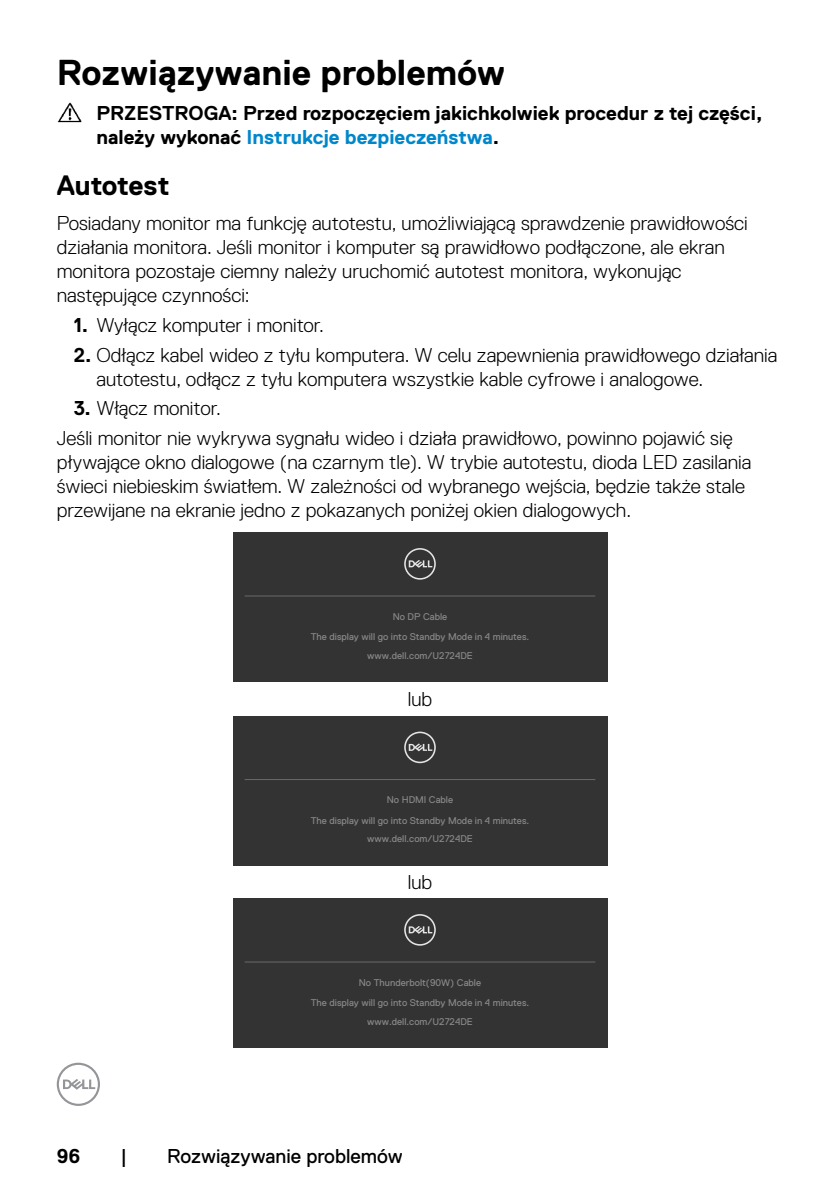
<style>
.page{position:relative;width:840px;height:1191px;background:#fff}
.page>*{position:absolute;margin:0;border:0;box-sizing:border-box;transform-origin:0 0}
.t1{font:700 36px "Dell Replica";color:#000}
.t2{font:700 28px "Dell Replica";letter-spacing:-.01em;color:#000}
.t3{font:300 20px/24px "Dell Replica";color:#000}
.t4{font:700 20px/24px "Dell Replica";color:#000}
.t5{font:20px "Dell Replica";color:#000}
.t6{font:9.8px/20.2px "Dell Replica";color:#888;text-align:center}
.s1{color:#0087cb}
.s2{font-weight:700}
</style>
<div class="page">
<svg style="left:57px;top:1062px;width:43px;height:44px"></svg>
<img style="left:57px;top:102px;width:25px;height:21px">
<div style="left:233px;top:532px;width:373px;height:150px;background:#333"></div>
<hr style="left:244px;top:595px;width:351px;height:1px;background:#666">
<svg style="left:404px;top:548px;width:31px;height:31px"></svg>
<div style="left:233px;top:716px;width:373px;height:149px;background:#333"></div>
<hr style="left:244px;top:779px;width:351px;height:1px;background:#666">
<svg style="left:404px;top:731px;width:31px;height:32px"></svg>
<div style="left:233px;top:898px;width:373px;height:150px;background:#333"></div>
<hr style="left:244px;top:961px;width:351px;height:1px;background:#666">
<svg style="left:404px;top:914px;width:31px;height:31px"></svg>
<h1 class="t1" style="left:57px;top:52px;width:450px">Rozwiązywanie problemów</h1>
<p class="t4" style="left:96px;top:101px;width:667px">PRZESTROGA: Przed rozpoczęciem jakichkolwiek procedur z tej części, należy wykonać <span class="s1">Instrukcje bezpieczeństwa</span>.</p>
<h2 class="t2" style="left:57px;top:170px;width:114px">Autotest</h2>
<p class="t3" style="left:57px;top:211px;width:692px">Posiadany monitor ma funkcję autotestu, umożliwiającą sprawdzenie prawidłowości działania monitora. Jeśli monitor i komputer są prawidłowo podłączone, ale ekran monitora pozostaje ciemny należy uruchomić autotest monitora, wykonując następujące czynności:</p>
<p class="t3" style="left:74px;top:313px;width:251px"><span class="s2">1.</span> Wyłącz komputer i monitor.</p>
<p class="t3" style="left:96px;top:343px;width:682px;text-indent:-23px"><span class="s2">2.</span> Odłącz kabel wideo z tyłu komputera. W celu zapewnienia prawidłowego działania autotestu, odłącz z tyłu komputera wszystkie kable cyfrowe i analogowe.</p>
<p class="t3" style="left:57px;top:393px;width:677px;line-height:29.6px;text-indent:17px"><span class="s2">3.</span> Włącz monitor.<br>Jeśli monitor nie wykrywa sygnału wideo i działa prawidłowo, powinno pojawić się</p>
<p class="t3" style="left:57px;top:450px;width:695px">pływające okno dialogowe (na czarnym tle). W trybie autotestu, dioda LED zasilania świeci niebieskim światłem. W zależności od wybranego wejścia, będzie także stale przewijane na ekranie jedno z pokazanych poniżej okien dialogowych.</p>
<p class="t6" style="left:310px;top:606px;width:220px">No DP Cable<br>The display will go into Standby Mode in 4 minutes.</p>
<p class="t6" style="left:367px;top:645px;width:107px">www.dell.com/U2724DE</p>
<p class="t3" style="left:407px;top:687px;width:26px">lub</p>
<p class="t6" style="left:310px;top:790px;width:220px">No HDMI Cable<br>The display will go into Standby Mode in 4 minutes.</p>
<p class="t6" style="left:367px;top:828px;width:107px">www.dell.com/U2724DE</p>
<p class="t3" style="left:407px;top:869px;width:26px">lub</p>
<p class="t6" style="left:310px;top:972px;width:220px">No Thunderbolt(90W) Cable<br>The display will go into Standby Mode in 4 minutes.</p>
<p class="t6" style="left:367px;top:1011px;width:107px">www.dell.com/U2724DE</p>
<p class="t4" style="left:57px;top:1143px;width:25px">96</p>
<p class="t5" style="left:120px;top:1144px;width:8px">|</p>
<p class="t5" style="left:167px;top:1144px;width:237px">Rozwiązywanie problemów</p>
</div>
